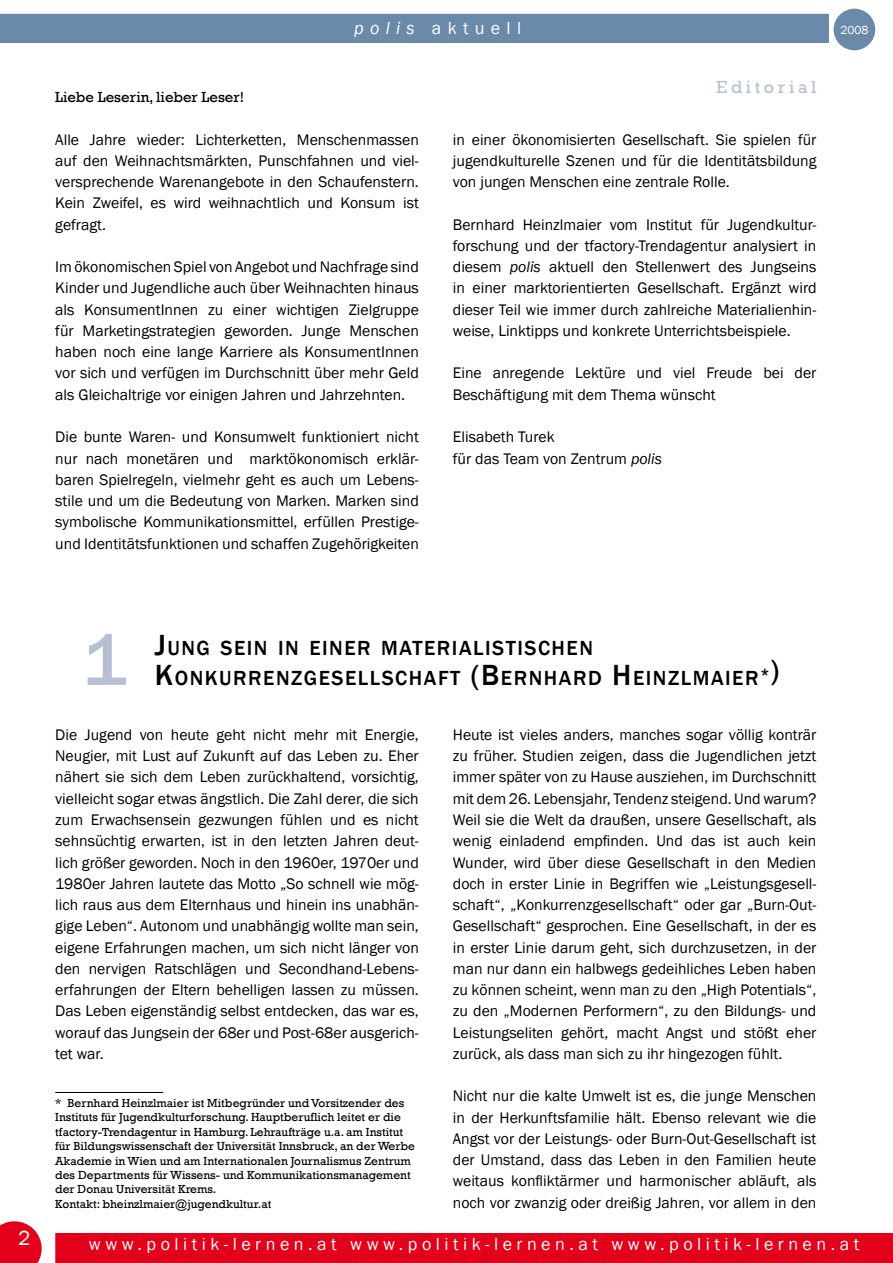
<style>
.page{position:relative;width:893px;height:1263px;background:#fff}
.page>*{position:absolute;margin:0;border:0;box-sizing:border-box;transform-origin:0 0}
.t1{font:500 75px "Franklin Gothic";color:#b6c0d2}
.t2{font:500 21px/30px "Franklin Gothic";letter-spacing:.07em;color:#000}
.t3{font:18px "Franklin Gothic";letter-spacing:.25em;color:#fff}
.t4{font:18px "Franklin Gothic";letter-spacing:.35em;color:#fff}
.t5{font:18px "Rockwell";letter-spacing:.2em;color:#b6c0d2}
.t6{font:15.75px/21.3px "Franklin Gothic";color:#000;text-align:justify}
.t7{font:15px "Rockwell";color:#000}
.t8{font:12px/14.4px "Rockwell";color:#000}
.t9{font:12px "Franklin Gothic";color:#fff}
.s1{font-style:italic}
.s2{font-size:30px}
</style>
<div class="page">
<div style="left:0;top:14px;width:829px;height:29px;background:#6b8aa9"></div>
<div style="left:834px;top:9px;width:40px;height:41px;background:#6b8aa9;border-radius:50%"></div>
<div style="left:834px;top:9px;width:41px;height:41px;border:2px solid #6b8aa9;border-radius:50%"></div>
<svg style="left:0;top:1221px;width:42px;height:42px"></svg>
<div style="left:55px;top:1233px;width:838px;height:30px;background:#e2001a"></div>
<hr style="left:55px;top:1092px;width:108px;height:1px;background:#000">
<p class="t7" style="left:55px;top:88px;width:190px">Liebe Leserin, lieber Leser!</p>
<p class="t4" style="left:354px;top:17px;width:169px"><span class="s1">polis</span> aktuell</p>
<p class="t5" style="left:716px;top:77px;width:102px">Editorial</p>
<p class="t6" style="left:55px;top:129px;width:365px">Alle Jahre wieder: Lichterketten, Menschenmassen auf den Weihnachtsmärkten, Punschfahnen und viel&shy;versprechende Warenangebote in den Schaufenstern.<br>Kein Zweifel, es wird weihnachtlich und Konsum ist gefragt.</p>
<p class="t6" style="left:55px;top:257px;width:365px">Im ökonomischen Spiel von Angebot undNachfrage sind Kinder und Jugendliche auch über Weihnachten hinaus als KonsumentInnen zu einer wichtigen Zielgruppe für Marketingstrategien geworden. Junge Menschen haben noch eine lange Karriere als KonsumentInnen vor sich und verfügen im Durchschnitt über mehr Geld als Gleichaltrige vor einigen Jahren und Jahrzehnten.</p>
<p class="t6" style="left:55px;top:427px;width:365px">Die bunte Waren- und Konsumwelt funktioniert nicht nur nach monetären und marktökonomisch erklär&shy;baren Spielregeln, vielmehr geht es auch um Lebens&shy;stile und um die Bedeutung von Marken. Marken sind symbolische Kommunikationsmittel, erfüllen Prestige&shy;und Identitätsfunktionen und schaffen Zugehörigkeiten</p>
<p class="t6" style="left:453px;top:129px;width:365px">in einer ökonomisierten Gesellschaft. Sie spielen für jugendkulturelle Szenen und für die Identitätsbildung von jungen Menschen eine zentrale Rolle.</p>
<p class="t6" style="left:453px;top:214px;width:365px">Bernhard Heinzlmaier vom Institut für Jugendkultur&shy;forschung und der tfactory-Trendagentur analysiert in diesem <span class="s1">polis</span> aktuell den Stellenwert des Jungseins in einer marktorientierten Gesellschaft. Ergänzt wird dieser Teil wie immer durch zahlreiche Materialienhin&shy;weise, Linktipps und konkrete Unterrichtsbeispiele.</p>
<p class="t6" style="left:453px;top:363px;width:365px">Eine anregende Lektüre und viel Freude bei der<br>Beschäftigung mit dem Thema wünscht</p>
<p class="t6" style="left:453px;top:427px;width:211px">Elisabeth Turek<br>für das Team von Zentrum <span class="s1">polis</span></p>
<p class="t9" style="left:840px;top:22px;width:30px">2008</p>
<h1 class="t1" style="left:83px;top:613px;width:45px">1</h1>
<h2 class="t2" style="left:155px;top:633px;width:626px"><span class="s2">J</span>UNG SEIN IN EINER MATERIALISTISCHEN<br><span class="s2">K</span>ONKURRENZGESELLSCHAFT <span class="s2">(B</span>ERNHARD <span class="s2">H</span> EINZLMAIER<sup>*</sup><sup>)</sup></h2>
<p class="t6" style="left:55px;top:724px;width:365px">Die Jugend von heute geht nicht mehr mit Energie, Neugier, mit Lust auf Zukunft auf das Leben zu. Eher nähert sie sich dem Leben zurückhaltend, vorsichtig, vielleicht sogar etwas ängstlich. Die Zahl derer, die sich zum Erwachsensein gezwungen fühlen und es nicht sehnsüchtig erwarten, ist in den letzten Jahren deut&shy;lich größer geworden. Noch in den 1960er, 1970er und 1980er Jahren lautete das Motto „So schnell wie mög&shy;lich raus aus dem Elternhaus und hinein ins unabhän&shy;gige Leben“. Autonom und unabhängig wollte man sein, eigene Erfahrungen machen, um sich nicht länger von den nervigen Ratschlägen und Secondhand-Lebens&shy;erfahrungen der Eltern behelligen lassen zu müssen.<br>Das Leben eigenständig selbst entdecken, das war es, worauf das Jungsein der 68er und Post-68er ausgerich&shy;tet war.</p>
<p class="t8" style="left:55px;top:1096px;width:361px;text-indent:12px">Bernhard Heinzlmaier ist Mitbegründer und Vorsitzender des Instituts für Jugendkulturforschung. Hauptberuflich leitet er die tfactory-Trendagentur in Hamburg. Lehraufträge u.a. am Institut für Bildungswissenschaft der Universität Innsbruck, an der Werbe Akademie in Wien und am Internationalen Journalismus Zentrum des Departments für Wissens- und Kommunikationsmanagement der Donau Universität Krems.<br>Kontakt: bheinzlmaier@jugendkultur.at</p>
<p class="t6" style="left:453px;top:724px;width:365px">Heute ist vieles anders, manches sogar völlig konträr zu früher. Studien zeigen, dass die Jugendlichen jetzt immer später von zu Hause ausziehen, im Durchschnitt mit dem 26. Lebensjahr, Tendenz steigend. Und warum?<br>Weil sie die Welt da draußen, unsere Gesellschaft, als wenig einladend empfinden. Und das ist auch kein Wunder, wird über diese Gesellschaft in den Medien doch in erster Linie in Begriffen wie „Leistungsgesell&shy;schaft“, „Konkurrenzgesellschaft“ oder gar „Burn-Out-Gesellschaft“ gesprochen. Eine Gesellschaft, in der es in erster Linie darum geht, sich durchzusetzen, in der man nur dann ein halbwegs gedeihliches Leben haben zu können scheint, wenn man zu den „High Potentials“, zu den „Modernen Performern“, zu den Bildungs- und Leistungseliten gehört, macht Angst und stößt eher zurück, als dass man sich zu ihr hingezogen fühlt.</p>
<p class="t6" style="left:453px;top:1086px;width:365px">Nicht nur die kalte Umwelt ist es, die junge Menschen in der Herkunftsfamilie hält. Ebenso relevant wie die Angst vor der Leistungs- oder Burn-Out-Gesellschaft ist der Umstand, dass das Leben in den Familien heute weitaus konfliktärmer und harmonischer abläuft, als noch vor zwanzig oder dreißig Jahren, vor allem in den</p>
<p class="t3" style="left:89px;top:1232px;width:772px">www.politik-lernen.at www.politik-lernen.at www.politik-lernen.at</p>
</div>
